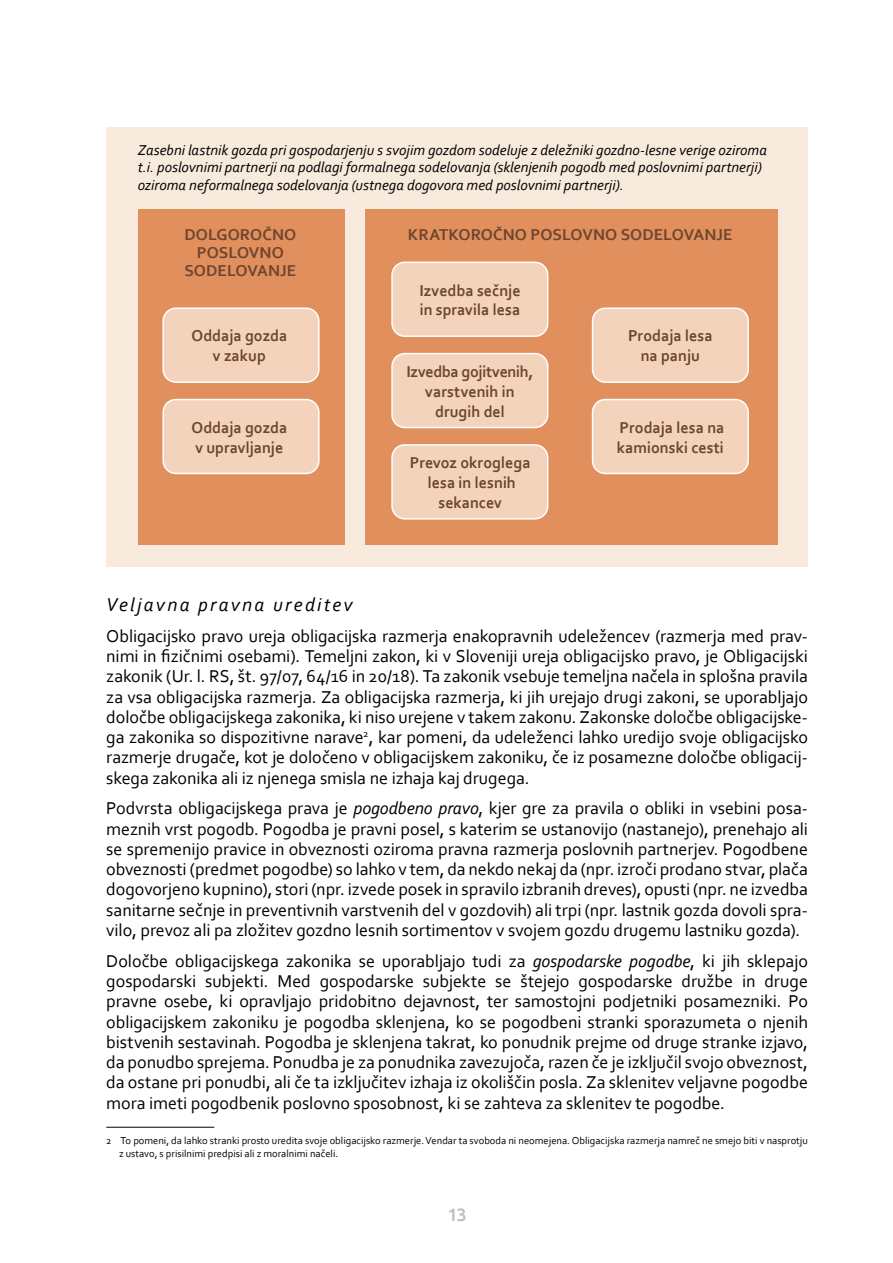
<style>
.page{position:relative;width:893px;height:1263px;background:#fff}
.page>*{position:absolute;margin:0;border:0;box-sizing:border-box;transform-origin:0 0}
.t1{font:italic 19.5px "Corbel";letter-spacing:.115em;color:#000}
.t2{font:18px/20.2px "Corbel";letter-spacing:-.005em;color:#000;text-align:justify}
.t3{font:500 18px "Ubuntu";color:#bcbec0}
.t4{font:700 16.5px/19.8px "Corbel";color:#6e452f;text-align:center}
.t5{font:italic 15px/17.2px "Corbel";color:#000}
.t6{font:10.5px/12.6px "Corbel";color:#000}
.s1{font-style:italic}
</style>
<div class="page">
<div style="left:106px;top:128px;width:702px;height:439px;background:#f9eade"></div>
<hr style="left:106px;top:1127px;width:108px;height:1px;background:#000">
<div style="left:138px;top:209px;width:206px;height:336px;background:#e1905d"></div>
<div style="left:365px;top:209px;width:413px;height:336px;background:#e1905d"></div>
<div style="left:592px;top:308px;width:156px;height:74px;background:#f3d3bb;border-radius:13px"></div>
<div style="left:592px;top:307px;width:157px;height:76px;border:2px solid #fff;border-radius:13px"></div>
<div style="left:592px;top:400px;width:156px;height:73px;background:#f3d3bb;border-radius:13px"></div>
<div style="left:592px;top:399px;width:157px;height:75px;border:2px solid #fff;border-radius:13px"></div>
<div style="left:163px;top:308px;width:156px;height:74px;background:#f3d3bb;border-radius:13px"></div>
<div style="left:162px;top:307px;width:158px;height:76px;border:2px solid #fff;border-radius:13px"></div>
<div style="left:163px;top:400px;width:156px;height:73px;background:#f3d3bb;border-radius:13px"></div>
<div style="left:162px;top:399px;width:158px;height:75px;border:2px solid #fff;border-radius:13px"></div>
<div style="left:392px;top:262px;width:156px;height:74px;background:#f3d3bb;border-radius:13px"></div>
<div style="left:391px;top:262px;width:157px;height:75px;border:2px solid #fff;border-radius:13px"></div>
<div style="left:392px;top:354px;width:156px;height:73px;background:#f3d3bb;border-radius:13px"></div>
<div style="left:391px;top:353px;width:157px;height:75px;border:2px solid #fff;border-radius:13px"></div>
<div style="left:392px;top:445px;width:156px;height:74px;background:#f3d3bb;border-radius:13px"></div>
<div style="left:391px;top:444px;width:157px;height:75px;border:2px solid #fff;border-radius:13px"></div>
<p class="t5" style="left:138px;top:141px;width:631px">Zasebni lastnik gozda pri gospodarjenju s svojim gozdom sodeluje z deležniki gozdno-lesne verige oziroma t.i. poslovnimi partnerji na podlagi formalnega sodelovanja (sklenjenih pogodb med poslovnimi partnerji) oziroma neformalnega sodelovanja (ustnega dogovora med poslovnimi partnerji).</p>
<p class="t4" style="left:184px;top:225px;width:114px;line-height:18px">DOLGOROČNO<br>POSLOVNO<br>SODELOVANJE</p>
<p class="t4" style="left:408px;top:225px;width:326px">KRATKOROČNO POSLOVNO SODELOVANJE</p>
<p class="t4" style="left:191px;top:326px;width:97px">Oddaja gozda v zakup</p>
<p class="t4" style="left:191px;top:417px;width:97px;text-align:left">Oddaja gozda v upravljanje</p>
<p class="t4" style="left:419px;top:280px;width:103px;text-align:left">Izvedba sečnje in spravila lesa</p>
<p class="t4" style="left:406px;top:361px;width:129px">Izvedba gojitvenih, varstvenih in drugih del</p>
<p class="t4" style="left:410px;top:452px;width:122px">Prevoz okroglega lesa in lesnih sekancev</p>
<p class="t4" style="left:628px;top:326px;width:86px">Prodaja lesa na panju</p>
<p class="t4" style="left:617px;top:417px;width:109px;text-align:left">Prodaja lesa na kamionski cesti</p>
<p class="t1" style="left:106px;top:592px;width:248px">Veljavna pravna ureditev</p>
<p class="t2" style="left:106px;top:625px;width:703px">Obligacijsko pravo ureja obligacijska razmerja enakopravnih udeležencev (razmerja med prav&shy;nimi in fizičnimi osebami). Temeljni zakon, ki v Sloveniji ureja obligacijsko pravo, je Obligacijski zakonik (Ur. l. RS, št. 97/07, 64/16 in 20/18). Ta zakonik vsebuje temeljna načela in splošna pravila za vsa obligacijska razmerja. Za obligacijska razmerja, ki jih urejajo drugi zakoni, se uporabljajo določbe obligacijskega zakonika, ki niso urejene v takem zakonu. Zakonske določbe obligacijske&shy;ga zakonika so dispozitivne narave<sup>2</sup>, kar pomeni, da udeleženci lahko uredijo svoje obligacijsko razmerje drugače, kot je določeno v obligacijskem zakoniku, če iz posamezne določbe obligacij&shy;skega zakonika ali iz njenega smisla ne izhaja kaj drugega.</p>
<p class="t2" style="left:106px;top:798px;width:703px">Podvrsta obligacijskega prava je <span class="s1">pogodbeno pravo</span>, kjer gre za pravila o obliki in vsebini posa&shy;meznih vrst pogodb. Pogodba je pravni posel, s katerim se ustanovijo (nastanejo), prenehajo ali se spremenijo pravice in obveznosti oziroma pravna razmerja poslovnih partnerjev. Pogodbene obveznosti (predmet pogodbe) so lahko v tem, da nekdo nekaj da (npr. izroči prodano stvar, plača dogovorjeno kupnino), stori (npr. izvede posek in spravilo izbranih dreves), opusti (npr. ne izvedba sanitarne sečnje in preventivnih varstvenih del v gozdovih) ali trpi (npr. lastnik gozda dovoli spra&shy;vilo, prevoz ali pa zložitev gozdno lesnih sortimentov v svojem gozdu drugemu lastniku gozda).</p>
<p class="t2" style="left:106px;top:950px;width:703px">Določbe obligacijskega zakonika se uporabljajo tudi za <span class="s1">gospodarske pogodbe</span>, ki jih sklepajo gospodarski subjekti. Med gospodarske subjekte se štejejo gospodarske družbe in druge pravne osebe, ki opravljajo pridobitno dejavnost, ter samostojni podjetniki posamezniki. Po obligacijskem zakoniku je pogodba sklenjena, ko se pogodbeni stranki sporazumeta o njenih bistvenih sestavinah. Pogodba je sklenjena takrat, ko ponudnik prejme od druge stranke izjavo, da ponudbo sprejema. Ponudba je za ponudnika zavezujoča, razen če je izključil svojo obveznost, da ostane pri ponudbi, ali če ta izključitev izhaja iz okoliščin posla. Za sklenitev veljavne pogodbe mora imeti pogodbenik poslovno sposobnost, ki se zahteva za sklenitev te pogodbe.</p>
<p class="t6" style="left:119px;top:1134px;width:690px;text-indent:-13px">2 To pomeni, da lahko stranki prosto uredita svoje obligacijsko razmerje. Vendar ta svoboda ni neomejena. Obligacijska razmerja namreč ne smejo biti v nasprotju z ustavo, s prisilnimi predpisi ali z moralnimi načeli.</p>
<p class="t3" style="left:447px;top:1203px;width:21px">13</p>
</div>
